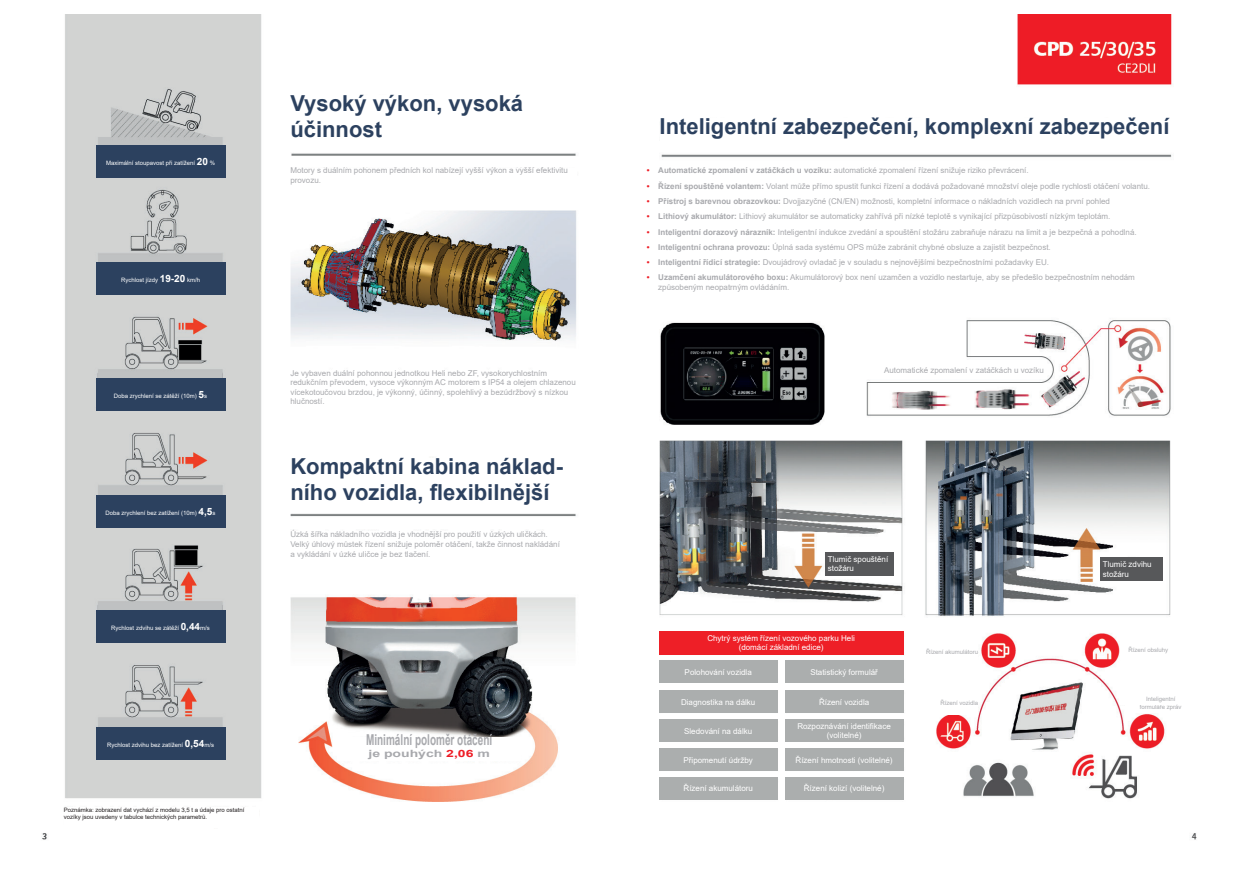
<style>
.page{position:relative;width:1236px;height:888px;background:#fff}
.page>*{position:absolute;margin:0;border:0;box-sizing:border-box;transform-origin:0 0}
.t1{font:700 22px/26.4px "Arial";color:#2c415f}
.t2{font:700 15px "Arial";color:#a8a9ad;scale:.67 1}
.t3{font:700 10px "Arial";color:#a8a9ad;scale:1.4 1}
.t4{font:8px/9.6px "Arial";color:#a8a9ad}
.t5{font:8px/9.6px "Arial";color:#fff}
.t6{font:6px "Arial";color:#fff}
.t7{font:6px/7.2px "Arial";color:#231f20}
.t8{font:6px "Arial";color:#a8a9ad}
.s1{font-weight:700;font-size:10px}
.s2{color:#ee1d26}
.s3{font-weight:700;color:#ee1d26}
.s4{font-weight:700}
</style>
<div class="page">
<img style="left:42px;top:14px;width:1155px;height:826px">
<div style="left:96px;top:145px;width:129px;height:33px;background:#2c415f"></div>
<div style="left:96px;top:262px;width:129px;height:32px;background:#2c415f"></div>
<div style="left:96px;top:378px;width:129px;height:32px;background:#2c415f"></div>
<div style="left:96px;top:495px;width:129px;height:32px;background:#2c415f"></div>
<div style="left:96px;top:610px;width:129px;height:32px;background:#2c415f"></div>
<div style="left:96px;top:726px;width:129px;height:33px;background:#2c415f"></div>
<div style="left:64px;top:806px;width:194px;height:21px;background:#fff"></div>
<div style="left:290px;top:95px;width:285px;height:55px;background:#fff"></div>
<div style="left:290px;top:168px;width:287px;height:23px;background:#fff"></div>
<div style="left:290px;top:369px;width:287px;height:52px;background:#fff"></div>
<div style="left:290px;top:458px;width:285px;height:51px;background:#fff"></div>
<div style="left:290px;top:531px;width:287px;height:52px;background:#fff"></div>
<div style="left:337px;top:737px;width:184px;height:24px;background:#fff"></div>
<div style="left:659px;top:118px;width:510px;height:32px;background:#fff"></div>
<div style="left:647px;top:168px;width:528px;height:145px;background:#fff"></div>
<div style="left:867px;top:362px;width:177px;height:15px;background:#fff"></div>
<div style="left:825px;top:551px;width:68px;height:24px;background:#57585a"></div>
<div style="left:1100px;top:557px;width:63px;height:24px;background:#57585a"></div>
<div style="left:659px;top:630px;width:244px;height:24px;background:#ee1f27"></div>
<div style="left:659px;top:660px;width:118px;height:22px;background:#abaeae"></div>
<div style="left:785px;top:660px;width:118px;height:22px;background:#abaeae"></div>
<div style="left:659px;top:690px;width:118px;height:22px;background:#abaeae"></div>
<div style="left:785px;top:690px;width:118px;height:22px;background:#abaeae"></div>
<div style="left:659px;top:719px;width:118px;height:22px;background:#abaeae"></div>
<div style="left:785px;top:719px;width:118px;height:22px;background:#abaeae"></div>
<div style="left:659px;top:748px;width:118px;height:22px;background:#abaeae"></div>
<div style="left:785px;top:748px;width:118px;height:22px;background:#abaeae"></div>
<div style="left:659px;top:776px;width:118px;height:23px;background:#abaeae"></div>
<div style="left:785px;top:776px;width:118px;height:23px;background:#abaeae"></div>
<div style="left:915px;top:639px;width:63px;height:24px;background:#fff"></div>
<div style="left:915px;top:691px;width:63px;height:22px;background:#fff"></div>
<div style="left:1125px;top:701px;width:56px;height:11px;background:#fff"></div>
<div style="left:1118px;top:693px;width:57px;height:11px;background:#fff"></div>
<div style="left:1120px;top:639px;width:57px;height:20px;background:#fff"></div>
<p class="t6" style="left:106px;top:159px;width:110px">Maximální stoupavost při zatížení <span class="s1">20</span> %</p>
<p class="t6" style="left:121px;top:276px;width:80px">Rychlost jízdy <span class="s1">19-20</span> km/h</p>
<p class="t6" style="left:114px;top:391px;width:95px">Doba zrychlení se zátěží (10m) <span class="s1">5</span>s</p>
<p class="t6" style="left:106px;top:508px;width:111px">Doba zrychlení bez zatížení (10m) <span class="s1">4,5</span>s</p>
<p class="t6" style="left:111px;top:623px;width:100px">Rychlost zdvihu se zátěží <span class="s1">0,44</span>m/s</p>
<p class="t6" style="left:107px;top:740px;width:108px">Rychlost zdvihu bez zatížení <span class="s1">0,54</span>m/s</p>
<p class="t7" style="left:64px;top:805px;width:182px">Poznámka: zobrazení dat vychází z modelu 3,5 t a údaje pro ostatní vozíky jsou uvedeny v tabulce technických parametrů.</p>
<h1 class="t1" style="left:290px;top:90px;width:234px">Vysoký výkon, vysoká účinnost</h1>
<p class="t4" style="left:290px;top:166px;width:279px">Motory s duálním pohonem předních kol nabízejí vyšší výkon a vyšší efektivitu provozu.</p>
<p class="t4" style="left:290px;top:368px;width:287px">Je vybaven duální pohonnou jednotkou Heli nebo ZF, vysokorychlostním redukčním převodem, vysoce výkonným AC motorem s IP54 a olejem chlazenou vícekotoučovou brzdou, je výkonný, účinný, spolehlivý a bezúdržbový s nízkou hlučností.</p>
<h1 class="t1" style="left:290px;top:453px;width:274px">Kompaktní kabina náklad&shy;ního vozidla, flexibilnější</h1>
<p class="t4" style="left:290px;top:529px;width:271px">Úzká šířka nákladního vozidla je vhodnější pro použití v úzkých uličkách.<br>Velký úhlový můstek řízení snižuje poloměr otáčení, takže činnost nakládání a vykládání v úzké uličce je bez tlačení.</p>
<h2 class="t2" style="left:366px;top:728px;width:190px">Minimální poloměr otáčení</h2>
<p class="t3" style="left:368px;top:745px;width:88px">je pouhých <span class="s2">2,06</span> m</p>
<h1 class="t1" style="left:659px;top:114px;width:511px">Inteligentní zabezpečení, komplexní zabezpečení</h1>
<p class="t4" style="left:647px;top:166px;width:383px"><span class="s3">•</span> <span class="s4">Automatické zpomalení v zatáčkách u vozíku:</span> automatické zpomalení řízení snižuje riziko převrácení.</p>
<p class="t4" style="left:647px;top:181px;width:505px"><span class="s3">•</span> <span class="s4">Řízení spouštěné volantem:</span> Volant může přímo spustit funkci řízení a dodává požadované množství oleje podle rychlosti otáčení volantu.</p>
<p class="t4" style="left:647px;top:196px;width:465px"><span class="s3">•</span> <span class="s4">Přístroj s barevnou obrazovkou:</span> Dvojjazyčné (CN/EN) možnosti, kompletní informace o nákladních vozidlech na první pohled</p>
<p class="t4" style="left:647px;top:212px;width:465px"><span class="s3">•</span> <span class="s4">Lithiový akumulátor:</span> Lithiový akumulátor se automaticky zahřívá při nízké teplotě s vynikající přizpůsobivostí nízkým teplotám.</p>
<p class="t4" style="left:647px;top:227px;width:491px"><span class="s3">•</span> <span class="s4">Inteligentní dorazový nárazník:</span> Inteligentní indukce zvedání a spouštění stožáru zabraňuje nárazu na limit a je bezpečná a pohodlná.</p>
<p class="t4" style="left:647px;top:242px;width:405px"><span class="s3">•</span> <span class="s4">Inteligentní ochrana provozu:</span> Úplná sada systému OPS může zabránit chybné obsluze a zajistit bezpečnost.</p>
<p class="t4" style="left:647px;top:257px;width:404px"><span class="s3">•</span> <span class="s4">Inteligentní řídicí strategie:</span> Dvoujádrový ovladač je v souladu s nejnovějšími bezpečnostními požadavky EU.</p>
<p class="t4" style="left:658px;top:273px;width:478px;text-indent:-11px"><span class="s3">•</span> <span class="s4">Uzamčení akumulátorového boxu:</span> Akumulátorový box není uzamčen a vozidlo nestartuje, aby se předešlo bezpečnostním nehodám způsobeným neopatrným ovládáním.</p>
<p class="t4" style="left:884px;top:365px;width:161px">Automatické zpomalení v zatáčkách u vozíku</p>
<p class="t5" style="left:828px;top:554px;width:62px">Tlumič spouštění stožáru</p>
<p class="t5" style="left:1103px;top:559px;width:50px">Tlumič zdvihu stožáru</p>
<p class="t5" style="left:707px;top:632px;width:149px;text-align:center">Chytrý systém řízení vozového parku Heli (domácí základní edice)</p>
<p class="t5" style="left:685px;top:666px;width:69px">Polohování vozidla</p>
<p class="t5" style="left:810px;top:666px;width:69px">Statistický formulář</p>
<p class="t5" style="left:681px;top:696px;width:76px">Diagnostika na dálku</p>
<p class="t5" style="left:819px;top:696px;width:52px">Řízení vozidla</p>
<p class="t5" style="left:684px;top:725px;width:70px">Sledování na dálku</p>
<p class="t5" style="left:797px;top:721px;width:95px;text-align:center">Rozpoznávání identifikace (volitelné)</p>
<p class="t5" style="left:683px;top:754px;width:71px">Připomenutí údržby</p>
<p class="t5" style="left:796px;top:754px;width:98px">Řízení hmotnosti (volitelné)</p>
<p class="t5" style="left:683px;top:783px;width:71px">Řízení akumulátoru</p>
<p class="t5" style="left:804px;top:783px;width:82px">Řízení kolizí (volitelné)</p>
<p class="t8" style="left:926px;top:647px;width:54px">Řízení akumulátoru</p>
<p class="t8" style="left:940px;top:698px;width:39px">Řízení vozidla</p>
<p class="t8" style="left:1128px;top:645px;width:41px">Řízení obsluhy</p>
<p class="t8" style="left:1146px;top:694px;width:31px">Inteligentní</p>
<p class="t8" style="left:1140px;top:702px;width:43px">formuláře zpráv</p>
</div>
